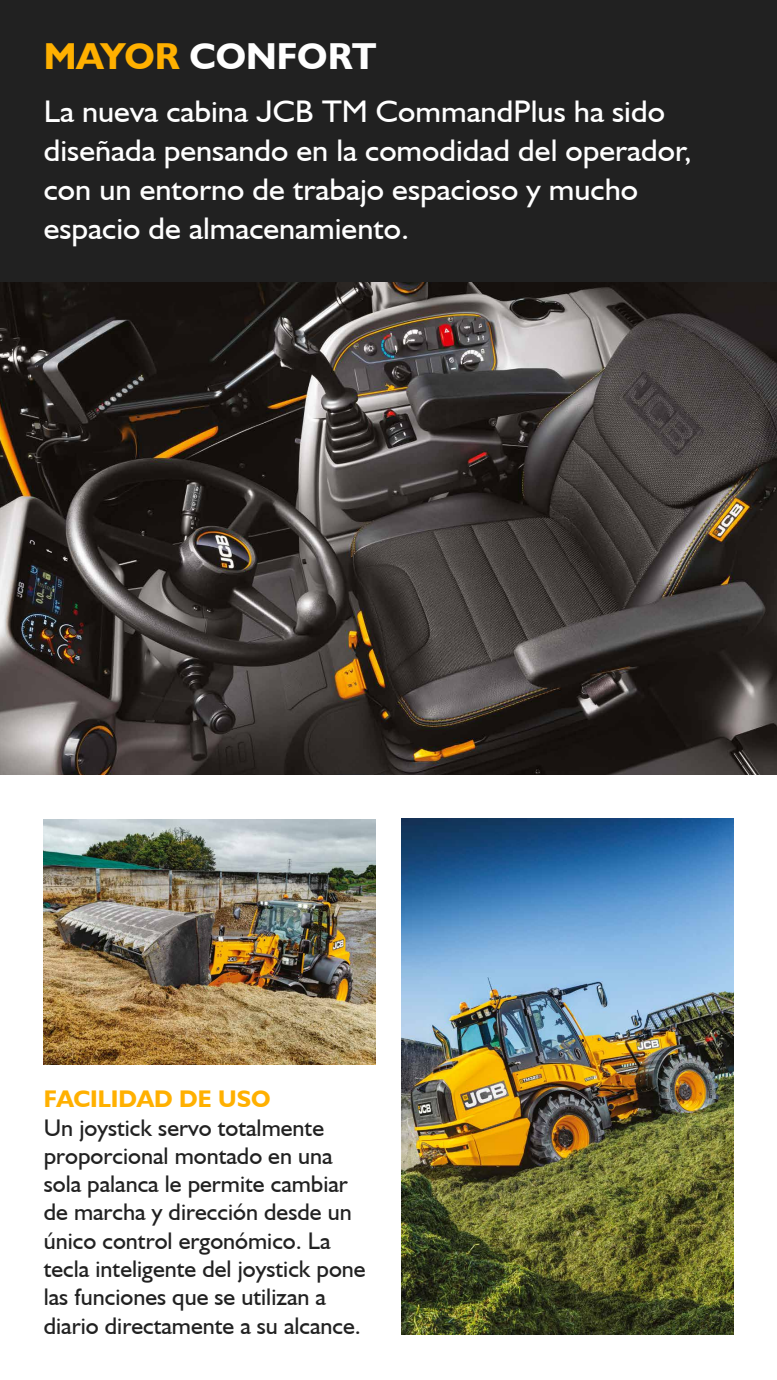
<style>
.page{position:relative;width:777px;height:1380px;background:#fff}
.page>*{position:absolute;margin:0;border:0;box-sizing:border-box;transform-origin:0 0}
.t1{font:700 37.5px "JCB Euro";color:#fff}
.t2{font:31.25px/39.1px "JCB Euro Roman";color:#fff}
.t3{font:24.06px/28.2px "JCB Euro Roman";color:#212121}
.t4{font:700 24.06px "JCB Euro";color:#ffb000}
.s1{color:#ffb000}
</style>
<div class="page">
<img style="left:0;top:282px;width:776px;height:493px">
<img style="left:401px;top:819px;width:331px;height:516px">
<img style="left:44px;top:819px;width:331px;height:246px">
<div style="left:0;top:0;width:776px;height:282px;background:#212121"></div>
<h1 class="t1" style="left:44px;top:33px;width:334px"><span class="s1">MAYOR</span> CONFORT</h1>
<p class="t2" style="left:44px;top:91px;width:649px">La nueva cabina JCB TM CommandPlus ha sido diseñada pensando en la comodidad del operador, con un entorno de trabajo espacioso y mucho espacio de almacenamiento.</p>
<p class="t4" style="left:44px;top:1084px;width:228px">FACILIDAD DE USO</p>
<p class="t3" style="left:44px;top:1113px;width:323px">Un joystick servo totalmente proporcional montado en una sola palanca le permite cambiar de marcha y dirección desde un único control ergonómico. La tecla inteligente del joystick pone las funciones que se utilizan a diario directamente a su alcance.</p>
</div>
